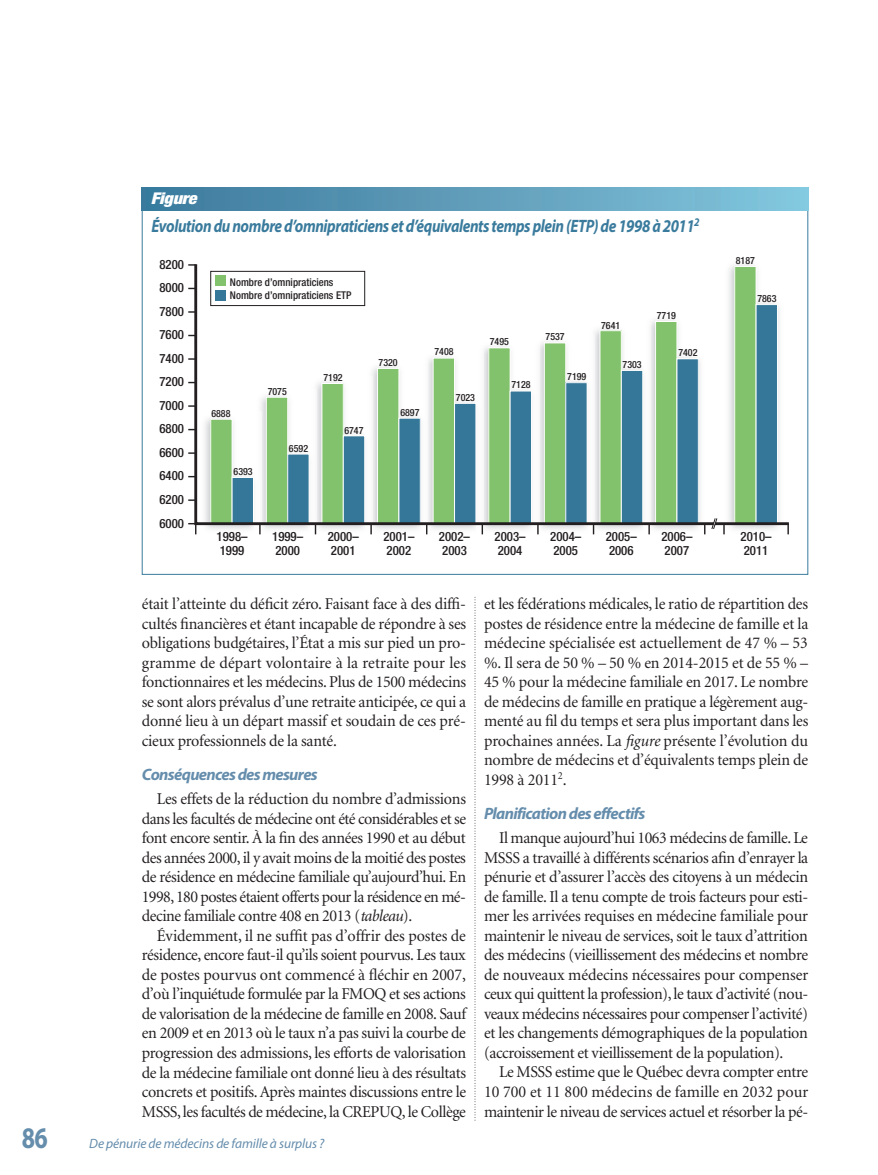
<style>
.page{position:relative;width:878px;height:1175px;background:#fff}
.page>*{position:absolute;margin:0;border:0;box-sizing:border-box;transform-origin:0 0}
.t1{font:700 30px "Myriad Pro";color:#658dac;scale:.8 1}
.t2{font:italic 700 18px "Myriad Pro";letter-spacing:-.025em;color:#3a7b9d;scale:.85 1}
.t3{font:16.5px/19.5px "Minion";letter-spacing:-.025em;color:#231f20;text-align:justify}
.t4{font:italic 700 16.5px "Myriad Pro";letter-spacing:-.04em;color:#658dac}
.t5{font:italic 900 condensed 16.2px "Helvetica Neue";letter-spacing:-.015em;color:#fff;scale:1.11 1}
.t6{font:italic 13.5px "Myriad Pro";letter-spacing:-.01em;color:#658dac}
.t7{font:500 condensed 12.9px/23.5px "Helvetica Neue";color:#231f20}
.t8{font:500 condensed 10.65px/12.8px "Helvetica Neue";color:#231f20}
.t9{font:500 condensed 10.05px "Helvetica Neue";color:#231f20}
.s1{font-style:italic}
</style>
<div class="page">
<svg style="left:474px;top:597px;width:1px;height:523px"></svg>
<div style="left:142px;top:188px;width:666px;height:22px;background:linear-gradient(to right,#3c789b,#84c6dd)"></div>
<img style="left:314px;top:526px;width:51px;height:9px">
<img style="left:723px;top:526px;width:55px;height:9px">
<svg style="left:193px;top:264px;width:596px;height:262px"></svg>
<svg style="left:188px;top:499px;width:8px;height:2px"></svg>
<svg style="left:188px;top:523px;width:8px;height:11px"></svg>
<svg style="left:370px;top:368px;width:50px;height:166px"></svg>
<svg style="left:433px;top:348px;width:98px;height:186px"></svg>
<svg style="left:188px;top:452px;width:8px;height:2px"></svg>
<svg style="left:188px;top:405px;width:8px;height:2px"></svg>
<svg style="left:188px;top:358px;width:8px;height:2px"></svg>
<svg style="left:188px;top:311px;width:8px;height:2px"></svg>
<svg style="left:188px;top:264px;width:8px;height:2px"></svg>
<div style="left:211px;top:271px;width:153px;height:34px;background:#fff"></div>
<div style="left:210px;top:271px;width:155px;height:35px;border:1px solid #231f20"></div>
<div style="left:215px;top:276px;width:11px;height:10px;background:#82c26c"></div>
<div style="left:215px;top:290px;width:11px;height:11px;background:#357798"></div>
<svg style="left:711px;top:517px;width:6px;height:12px"></svg>
<p class="t5" style="left:151px;top:193px;width:43px">Figure</p>
<p class="t2" style="left:151px;top:220px;width:646px">Évolution du nombre d’omnipraticiens et d’équivalents temps plein (ETP) de 1998 à 2011<sup>2</sup></p>
<p class="t7" style="left:159px;top:253px;width:26px;text-align:justify">8200<br>8000<br>7800<br>7600<br>7400<br>7200<br>7000<br>6800<br>6600<br>6400<br>6200<br>6000</p>
<p class="t8" style="left:230px;top:277px;width:123px">Nombre d’omnipraticiens<br>Nombre d’omnipraticiens ETP</p>
<p class="t9" style="left:211px;top:409px;width:21px">6888</p>
<p class="t9" style="left:233px;top:468px;width:21px">6393</p>
<p class="t9" style="left:268px;top:388px;width:21px">7075</p>
<p class="t9" style="left:289px;top:444px;width:21px">6592</p>
<p class="t9" style="left:323px;top:374px;width:21px">7192</p>
<p class="t9" style="left:344px;top:426px;width:21px">6747</p>
<p class="t9" style="left:378px;top:359px;width:21px">7320</p>
<p class="t9" style="left:400px;top:409px;width:21px">6897</p>
<p class="t9" style="left:434px;top:348px;width:21px">7408</p>
<p class="t9" style="left:456px;top:394px;width:21px">7023</p>
<p class="t9" style="left:490px;top:338px;width:21px">7495</p>
<p class="t9" style="left:511px;top:381px;width:21px">7128</p>
<p class="t9" style="left:545px;top:333px;width:21px">7537</p>
<p class="t9" style="left:567px;top:373px;width:21px">7199</p>
<p class="t9" style="left:601px;top:321px;width:21px">7641</p>
<p class="t9" style="left:622px;top:361px;width:21px">7303</p>
<p class="t9" style="left:656px;top:312px;width:21px">7719</p>
<p class="t9" style="left:678px;top:349px;width:21px">7402</p>
<p class="t9" style="left:735px;top:256px;width:21px">8187</p>
<p class="t9" style="left:757px;top:295px;width:21px">7863</p>
<p class="t7" style="left:216px;top:530px;width:33px;line-height:14.2px">1998–<br>1999</p>
<p class="t7" style="left:272px;top:530px;width:33px;line-height:14.2px">1999–<br>2000</p>
<p class="t7" style="left:328px;top:530px;width:33px;line-height:14.2px">2000–<br>2001</p>
<p class="t7" style="left:383px;top:530px;width:33px;line-height:14.2px">2001–<br>2002</p>
<p class="t7" style="left:439px;top:530px;width:33px;line-height:14.2px">2002–<br>2003</p>
<p class="t7" style="left:494px;top:530px;width:33px;line-height:14.2px">2003–<br>2004</p>
<p class="t7" style="left:550px;top:530px;width:33px;line-height:14.2px">2004–<br>2005</p>
<p class="t7" style="left:605px;top:530px;width:33px;line-height:14.2px">2005–<br>2006</p>
<p class="t7" style="left:661px;top:530px;width:33px;line-height:14.2px">2006–<br>2007</p>
<p class="t7" style="left:740px;top:530px;width:33px;line-height:14.2px">2010–<br>2011</p>
<p class="t3" style="left:142px;top:595px;width:326px">était l’atteinte du déficit zéro. Faisant face à des diffi&shy;cultés financières et étant incapable de répondre à ses obligations budgétaires, l’État a mis sur pied un pro&shy;gramme de départ volontaire à la retraite pour les fonctionnaires et les médecins. Plus de 1500 médecins se sont alors prévalus d’une retraite anticipée, ce qui a donné lieu à un départ massif et soudain de ces pré&shy;cieux professionnels de la santé.</p>
<p class="t4" style="left:142px;top:768px;width:177px">Conséquences des mesures</p>
<p class="t3" style="left:142px;top:790px;width:326px;text-indent:15px">Les effets de la réduction du nombre d’admissions dans les facultés de médecine ont été considérables et se font encore sentir. À la fin des années 1990 et au début des années 2000, il y avait moins de la moitié des postes de résidence en médecine familiale qu’aujourd’hui. En 1998, 180 postes étaient offerts pour la résidence en mé&shy;decine familiale contre 408 en 2013 (<span class="s1">tableau</span>).</p>
<p class="t3" style="left:142px;top:927px;width:326px;text-indent:15px">Évidemment, il ne suffit pas d’offrir des postes de résidence, encore faut-il qu’ils soient pourvus. Les taux de postes pourvus ont commencé à fléchir en 2007, d’où l’inquiétude formulée par la FMOQ et ses actions de valorisation de la médecine de famille en 2008. Sauf en 2009 et en 2013 où le taux n’a pas suivi la courbe de progression des admissions, les efforts de valorisation de la médecine familiale ont donné lieu à des résultats concrets et positifs. Après maintes discussions entre le MSSS, les facultés de médecine, la CREPUQ, le Collège</p>
<h1 class="t1" style="left:22px;top:1126px;width:34px">86</h1>
<p class="t6" style="left:89px;top:1138px;width:236px">De pénurie de médecins de famille à surplus ?</p>
<p class="t3" style="left:484px;top:595px;width:326px">et les fédérations médicales, le ratio de répartition des postes de résidence entre la médecine de famille et la médecine spécialisée est actuellement de 47 % – 53 %. Il sera de 50 % – 50 % en 2014-2015 et de 55 % – 45 % pour la médecine familiale en 2017. Le nombre de médecins de famille en pratique a légèrement aug&shy;menté au fil du temps et sera plus important dans les prochaines années. La <span class="s1">figure</span> présente l’évolution du nombre de médecins et d’équivalents temps plein de 1998 à 2011<sup>2</sup>.</p>
<p class="t4" style="left:484px;top:807px;width:163px">Planification des effectifs</p>
<p class="t3" style="left:484px;top:829px;width:326px;text-indent:15px">Il manque aujourd’hui 1063 médecins de famille. Le MSSS a travaillé à différents scénarios afin d’enrayer la pénurie et d’assurer l’accès des citoyens à un médecin de famille. Il a tenu compte de trois facteurs pour esti&shy;mer les arrivées requises en médecine familiale pour maintenir le niveau de services, soit le taux d’attrition des médecins (vieillissement des médecins et nombre de nouveaux médecins nécessaires pour compenser ceux qui quittent la profession), le taux d’activité (nou&shy;veaux médecins nécessaires pour compenser l’activité) et les changements démographiques de la population (accroissement et vieillissement de la population).</p>
<p class="t3" style="left:484px;top:1063px;width:326px;text-indent:15px">Le MSSS estime que le Québec devra compter entre 10 700 et 11 800 médecins de famille en 2032 pour maintenir le niveau de services actuel et résorber la pé-</p>
</div>
